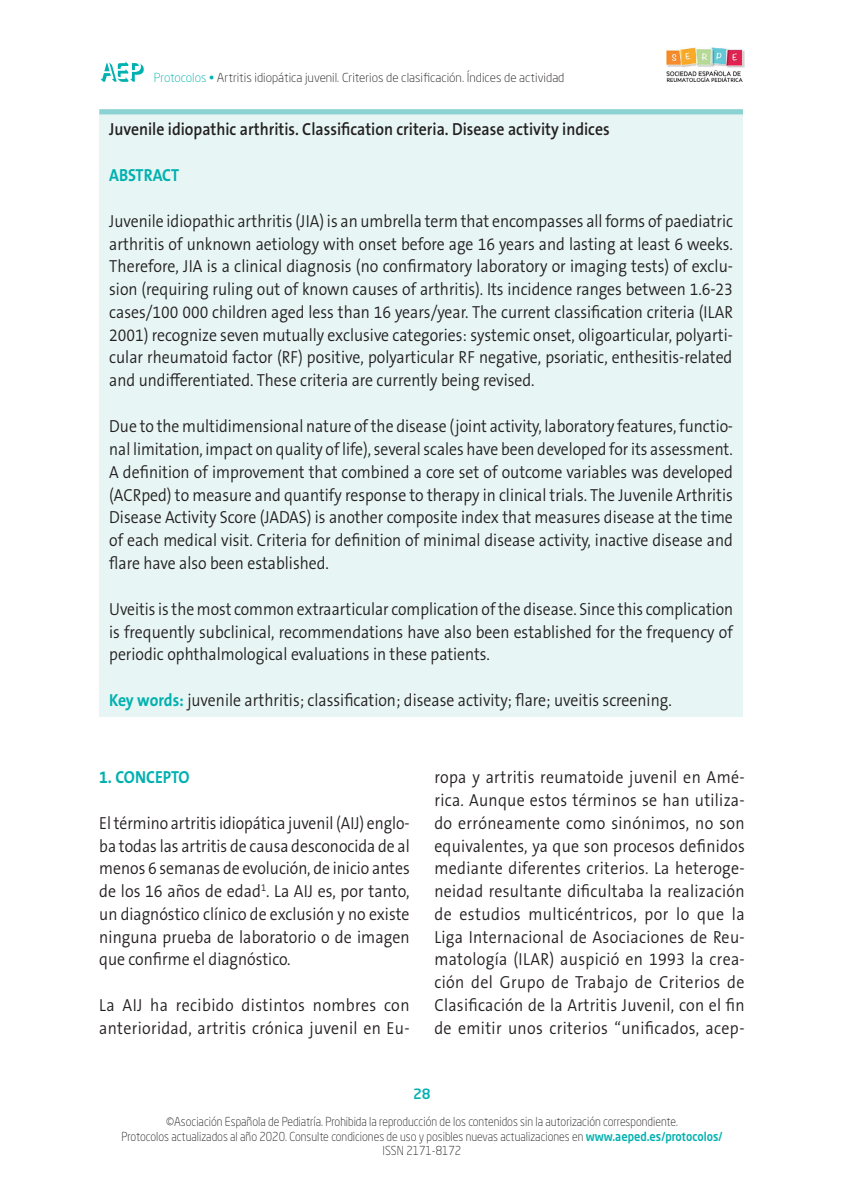
<style>
.page{position:relative;width:844px;height:1191px;background:#fff}
.page>*{position:absolute;margin:0;border:0;box-sizing:border-box;transform-origin:0 0}
._06_TEXTO_COMUN{font:300 17.5px/22.8px "The Sans B Plus W4";color:#231f20;text-align:justify;scale:.9 1}
._06_TEXTO_COMUN-2{font:300 17.5px/22.8px "The Sans B Plus W4";color:#231f20;text-align:justify;scale:.89 1}
._06_TEXTO_COMUN-3{font:300 17.5px/22.8px "The Sans B Plus W4";color:#231f20;text-align:justify;scale:.91 1}
._06_TEXTO_COMUN-4{font:300 17.5px/22.8px "The Sans B Plus W4";letter-spacing:.02em;color:#231f20;scale:.91 1}
._05_TITULO_1{font:600 17.5px "The Sans B Plus W6";color:#231f20;scale:.9 1}
._05_TITULO_1-2{font:700 17.5px "The Sans B Plus W7";color:#00b1b0;scale:.9 1}
.t1{font:500 14px "Neo Sans Std";color:#00b1b0}
.t2{font:300 12.25px "Neo Sans Std";color:#231f20;scale:.9 1}
.t3{font:300 12.25px "Neo Sans Std";color:#231f20}
.s1{color:#00b1b0}
.s2{font-family:"The Sans B Plus W7";font-weight:700;color:#00b1b0}
.s3{font-weight:500;color:#00b1b0}
</style>
<div class="page">
<svg style="left:100px;top:61px;width:44px;height:21px"></svg>
<img style="left:666px;top:47px;width:78px;height:35px">
<div style="left:99px;top:112px;width:643px;height:604px;background:#e7f5f4"></div>
<div style="left:99px;top:109px;width:643px;height:5px;background:#8bd2d3"></div>
<p class="t3" style="left:154px;top:70px;width:412px"><span class="s1">Protocolos •</span> Artritis idiopática juvenil. Criterios de clasificación. Índices de actividad</p>
<p class="_05_TITULO_1" style="left:109px;top:117px;width:557px">Juvenile idiopathic arthritis. Classification criteria. Disease activity indices</p>
<p class="_05_TITULO_1-2" style="left:109px;top:164px;width:79px">ABSTRACT</p>
<p class="_06_TEXTO_COMUN" style="left:109px;top:210px;width:694px">Juvenile idiopathic arthritis (JIA) is an umbrella term that encompasses all forms of paediatric arthritis of unknown aetiology with onset before age 16 years and lasting at least 6 weeks.<br>Therefore, JIA is a clinical diagnosis (no confirmatory laboratory or imaging tests) of exclu&shy;sion (requiring ruling out of known causes of arthritis). Its incidence ranges between 1.6-23 cases/100 000 children aged less than 16 years/year. The current classification criteria (ILAR 2001) recognize seven mutually exclusive categories: systemic onset, oligoarticular, polyarti&shy;cular rheumatoid factor (RF) positive, polyarticular RF negative, psoriatic, enthesitis-related and undifferentiated. These criteria are currently being revised.</p>
<p class="_06_TEXTO_COMUN" style="left:109px;top:415px;width:694px">Due to the multidimensional nature of the disease (joint activity, laboratory features, functio&shy;nal limitation, impact on quality of life), several scales have been developed for its assessment.<br>A definition of improvement that combined a core set of outcome variables was developed (ACRped) to measure and quantify response to therapy in clinical trials. The Juvenile Arthritis Disease Activity Score (JADAS) is another composite index that measures disease at the time of each medical visit. Criteria for definition of minimal disease activity, inactive disease and flare have also been established.</p>
<p class="_06_TEXTO_COMUN-2" style="left:109px;top:597px;width:702px">Uveitis is the most common extraarticular complication of the disease. Since this complication is frequently subclinical, recommendations have also been established for the frequency of periodic ophthalmological evaluations in these patients.</p>
<p class="_06_TEXTO_COMUN" style="left:109px;top:689px;width:626px"><span class="s2">Key words:</span> juvenile arthritis; classification; disease activity; flare; uveitis screening.</p>
<p class="_05_TITULO_1-2" style="left:99px;top:766px;width:102px">1. CONCEPTO</p>
<p class="_06_TEXTO_COMUN-2" style="left:99px;top:811px;width:350px">El término artritis idiopática juvenil (AIJ) englo&shy;ba todas las artritis de causa desconocida de al menos 6 semanas de evolución, de inicio antes de los 16 años de edad<sup>1</sup>. La AIJ es, por tanto, un diagnóstico clínico de exclusión y no existe ninguna prueba de laboratorio o de imagen que confirme el diagnóstico.</p>
<p class="_06_TEXTO_COMUN-4" style="left:99px;top:993px;width:342px">La AIJ ha recibido distintos nombres con anterioridad, artritis crónica juvenil en Eu-</p>
<p class="_06_TEXTO_COMUN-3" style="left:434px;top:766px;width:342px">ropa y artritis reumatoide juvenil en Amé&shy;rica. Aunque estos términos se han utiliza&shy;do erróneamente como sinónimos, no son equivalentes, ya que son procesos definidos mediante diferentes criterios. La heteroge&shy;neidad resultante dificultaba la realización de estudios multicéntricos, por lo que la Liga Internacional de Asociaciones de Reu&shy;matología (ILAR) auspició en 1993 la crea&shy;ción del Grupo de Trabajo de Criterios de Clasificación de la Artritis Juvenil, con el fin de emitir unos criterios “unificados, acep-</p>
<p class="t1" style="left:413px;top:1085px;width:19px">28</p>
<p class="t2" style="left:166px;top:1114px;width:570px">©Asociación Española de Pediatría. Prohibida la reproducción de los contenidos sin la autorización correspondiente.</p>
<p class="t2" style="left:121px;top:1128px;width:669px">Protocolos actualizados al año 2020. Consulte condiciones de uso y posibles nuevas actualizaciones en <span class="s3">www.aeped.es/protocolos/</span></p>
<p class="t2" style="left:382px;top:1143px;width:89px">ISSN 2171-8172</p>
</div>
